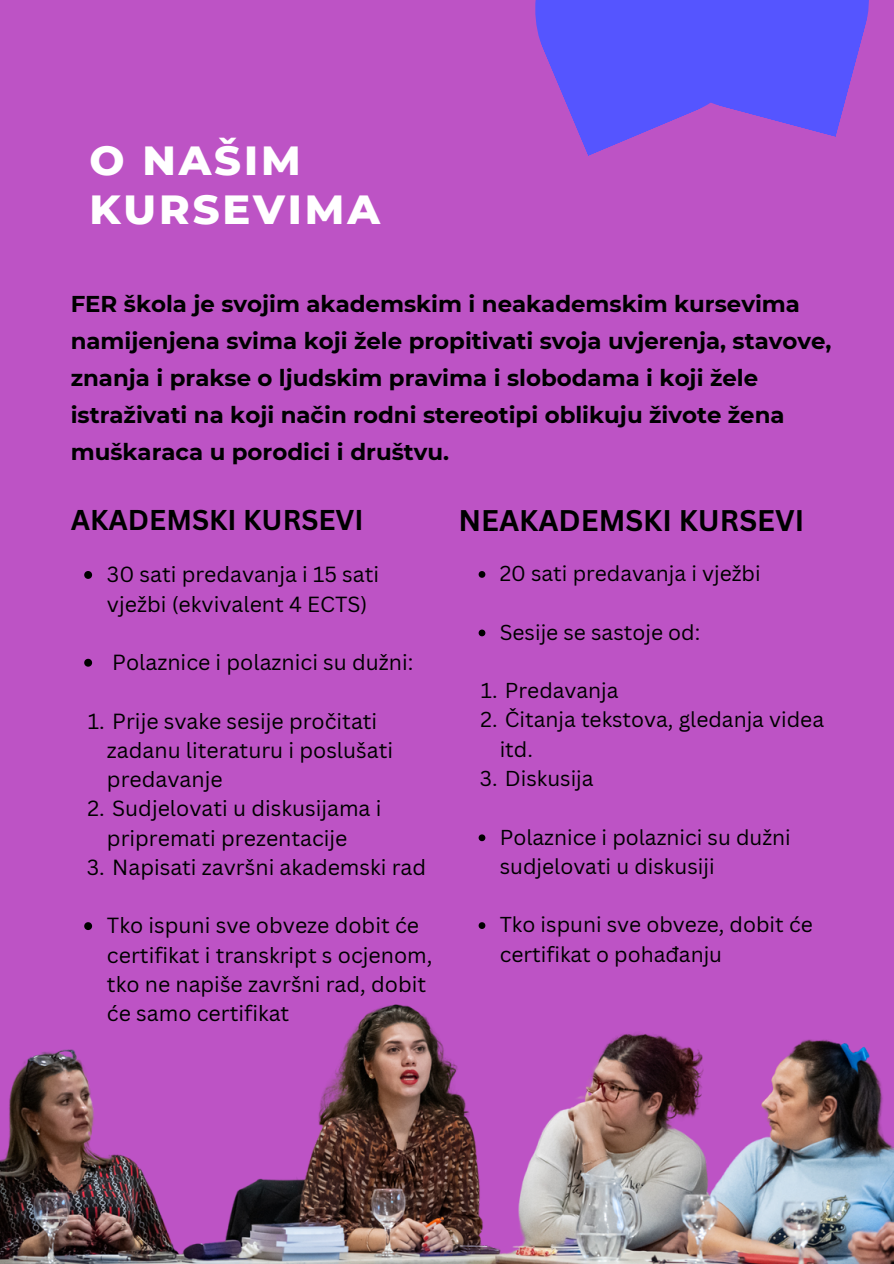
<style>
.page{position:relative;width:894px;height:1264px;background:#fff}
.page>*{position:absolute;margin:0;border:0;box-sizing:border-box;transform-origin:0 0}
.t1{font:800 41.55px/48.3px "Montserrat";letter-spacing:.07em;color:#fff}
.t2{font:700 29.1px "Canva Sans";color:#000}
.t3{font:700 27.9px "Canva Sans";color:#000}
.t4{font:700 22.8px/37.2px "Montserrat";color:#000001}
.t5{font:21.3px/29.2px "Canva Sans";color:#000}
.t6{font:21px/29.2px "Canva Sans";color:#000}
</style>
<div class="page">
<div style="left:0;top:0;width:893px;height:1263px;background:#bd53c5"></div>
<img style="left:0;top:631px;width:893px;height:632px">
<svg style="left:794px;top:0;width:75px;height:137px"></svg>
<svg style="left:535px;top:0;width:259px;height:156px;fill:#55f"></svg>
<svg style="left:84px;top:571px;width:8px;height:8px"></svg>
<svg style="left:84px;top:658px;width:8px;height:8px"></svg>
<svg style="left:84px;top:922px;width:8px;height:8px"></svg>
<svg style="left:478px;top:571px;width:7px;height:7px"></svg>
<svg style="left:478px;top:629px;width:7px;height:7px"></svg>
<svg style="left:478px;top:834px;width:7px;height:7px"></svg>
<svg style="left:478px;top:922px;width:7px;height:7px"></svg>
<p class="t1" style="left:89px;top:136px;width:292px">O NAŠIM<br>KURSEVIMA</p>
<p class="t4" style="left:71px;top:285px;width:762px">FER škola je svojim akademskim i neakademskim kursevima namijenjena svima koji žele propitivati svoja uvjerenja, stavove, znanja i prakse o ljudskim pravima i slobodama i koji žele istraživati na koji način rodni stereotipi oblikuju živote žena muškaraca u porodici i društvu.</p>
<h3 class="t3" style="left:71px;top:500px;width:294px">AKADEMSKI KURSEVI</h3>
<h2 class="t2" style="left:458px;top:500px;width:347px">NEAKADEMSKI KURSEVI</h2>
<h2 class="t5" style="left:107px;top:559px;width:274px">30 sati predavanja i 15 sati vježbi (ekvivalent 4 ECTS)</h2>
<p class="t5" style="left:112px;top:647px;width:302px">Polaznice i polaznici su dužni:</p>
<p class="t5" style="left:107px;top:705px;width:288px;text-indent:-19px">1. Prije svake sesije pročitati zadanu literaturu i poslušati predavanje</p>
<p class="t5" style="left:107px;top:793px;width:276px;text-indent:-19px">2. Sudjelovati u diskusijama i pripremati prezentacije</p>
<p class="t5" style="left:87px;top:852px;width:341px">3. Napisati završni akademski rad</p>
<p class="t5" style="left:107px;top:910px;width:327px">Tko ispuni sve obveze dobit će certifikat i transkript s ocjenom, tko ne napiše završni rad, dobit će samo certifikat</p>
<p class="t6" style="left:499px;top:558px;width:262px">20 sati predavanja i vježbi</p>
<p class="t6" style="left:499px;top:617px;width:202px">Sesije se sastoje od:</p>
<p class="t6" style="left:480px;top:675px;width:139px">1. Predavanja</p>
<p class="t6" style="left:499px;top:704px;width:326px;text-indent:-19px">2. Čitanja tekstova, gledanja videa itd.</p>
<p class="t6" style="left:479px;top:763px;width:115px">3. Diskusija</p>
<p class="t6" style="left:499px;top:821px;width:292px">Polaznice i polaznici su dužni sudjelovati u diskusiji</p>
<p class="t6" style="left:499px;top:909px;width:314px">Tko ispuni sve obveze, dobit će certifikat o pohađanju</p>
</div>
